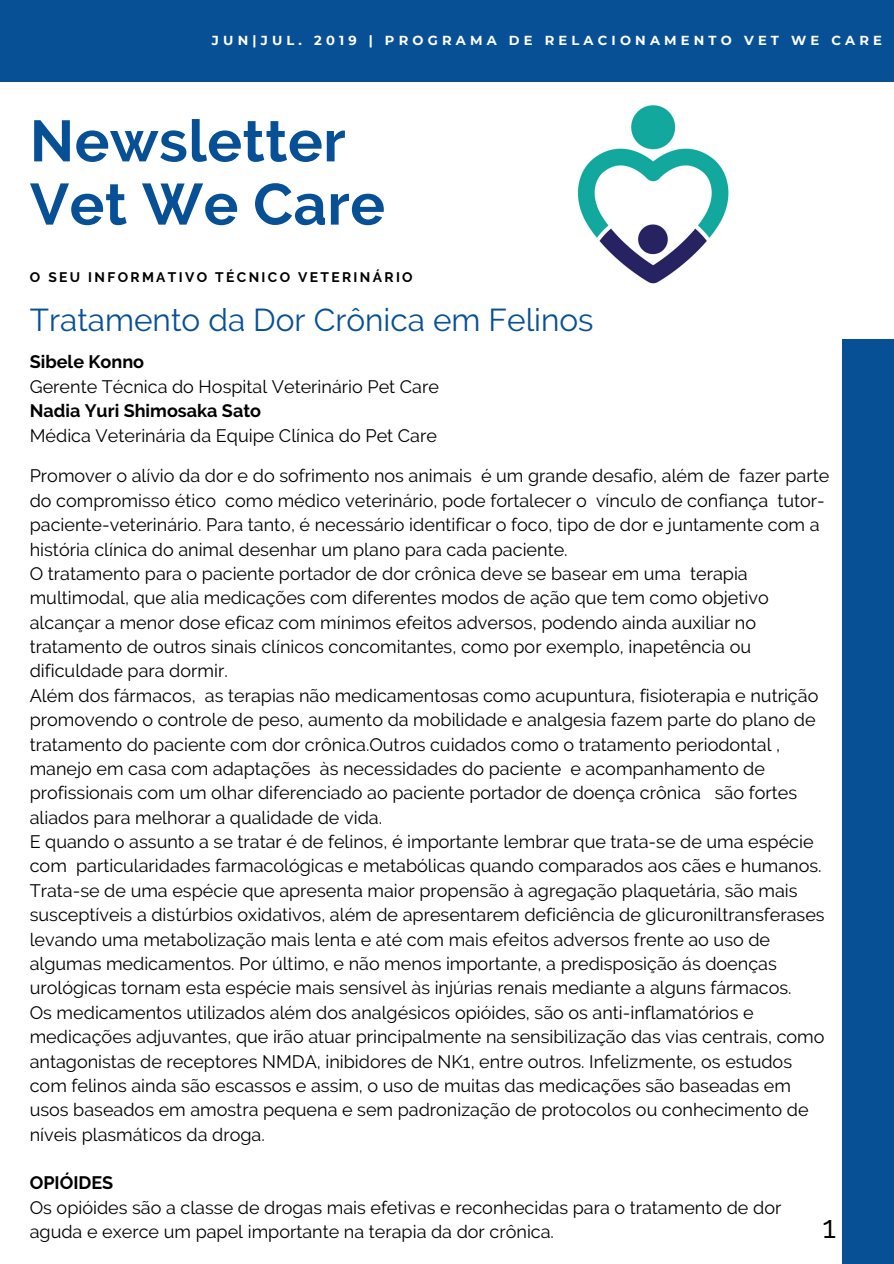
<style>
.page{position:relative;width:894px;height:1264px;background:#fff}
.page>*{position:absolute;margin:0;border:0;box-sizing:border-box;transform-origin:0 0}
.t1{font:700 58.05px/63.2px "Raleway";letter-spacing:.01em;color:#075096}
.t2{font:31.5px "Raleway";color:#075096}
.t3{font:31.5px "Raleway";color:#000}
.t4{font:18px/24.3px "Raleway";color:#000}
.t5{font:700 18px "Raleway";color:#000}
.t6{font:700 13.8px "Raleway";letter-spacing:.17em;color:#000}
.t7{font:700 13.05px "Montserrat";letter-spacing:.32em;color:#fff}
</style>
<div class="page">
<div style="left:841px;top:339px;width:52px;height:924px;background:#075096"></div>
<img style="left:577px;top:105px;width:152px;height:179px">
<div style="left:0;top:0;width:893px;height:81px;background:#075096"></div>
<p class="t7" style="left:212px;top:32px;width:671px">JUN|JUL. 2019 | PROGRAMA DE RELACIONAMENTO VET WE CARE</p>
<h1 class="t1" style="left:30px;top:109px;width:356px">Newsletter<br>Vet We Care</h1>
<p class="t6" style="left:30px;top:269px;width:384px">O SEU INFORMATIVO TÉCNICO VETERINÁRIO</p>
<h2 class="t2" style="left:30px;top:301px;width:565px">Tratamento da Dor Crônica em Felinos</h2>
<p class="t5" style="left:30px;top:351px;width:116px">Sibele Konno</p>
<p class="t4" style="left:30px;top:374px;width:410px">Gerente Técnica do Hospital Veterinário Pet Care</p>
<p class="t5" style="left:30px;top:400px;width:233px">Nadia Yuri Shimosaka Sato</p>
<p class="t4" style="left:30px;top:423px;width:408px">Médica Veterinária da Equipe Clínica do Pet Care</p>
<p class="t4" style="left:30px;top:464px;width:800px">Promover o alívio da dor e do sofrimento nos animais é um grande desafio, além de fazer parte do compromisso ético como médico veterinário, pode fortalecer o vínculo de confiança tutor&shy;paciente-veterinário. Para tanto, é necessário identificar o foco, tipo de dor e juntamente com a história clínica do animal desenhar um plano para cada paciente.<br>O tratamento para o paciente portador de dor crônica deve se basear em uma terapia multimodal, que alia medicações com diferentes modos de ação que tem como objetivo alcançar a menor dose eficaz com mínimos efeitos adversos, podendo ainda auxiliar no tratamento de outros sinais clínicos concomitantes, como por exemplo, inapetência ou dificuldade para dormir.<br>Além dos fármacos, as terapias não medicamentosas como acupuntura, fisioterapia e nutrição promovendo o controle de peso, aumento da mobilidade e analgesia fazem parte do plano de tratamento do paciente com dor crônica.Outros cuidados como o tratamento periodontal , manejo em casa com adaptações às necessidades do paciente e acompanhamento de profissionais com um olhar diferenciado ao paciente portador de doença crônica são fortes aliados para melhorar a qualidade de vida.<br>E quando o assunto a se tratar é de felinos, é importante lembrar que trata-se de uma espécie com particularidades farmacológicas e metabólicas quando comparados aos cães e humanos.<br>Trata-se de uma espécie que apresenta maior propensão à agregação plaquetária, são mais susceptíveis a distúrbios oxidativos, além de apresentarem deficiência de glicuroniltransferases levando uma metabolização mais lenta e até com mais efeitos adversos frente ao uso de algumas medicamentos. Por último, e não menos importante, a predisposição ás doenças urológicas tornam esta espécie mais sensível às injúrias renais mediante a alguns fármacos.<br>Os medicamentos utilizados além dos analgésicos opióides, são os anti-inflamatórios e medicações adjuvantes, que irão atuar principalmente na sensibilização das vias centrais, como antagonistas de receptores NMDA, inibidores de NK1, entre outros. Infelizmente, os estudos com felinos ainda são escassos e assim, o uso de muitas das medicações são baseadas em usos baseados em amostra pequena e sem padronização de protocolos ou conhecimento de níveis plasmáticos da droga.</p>
<p class="t5" style="left:30px;top:1172px;width:85px">OPIÓIDES</p>
<p class="t4" style="left:30px;top:1195px;width:753px">Os opióides são a classe de drogas mais efetivas e reconhecidas para o tratamento de dor aguda e exerce um papel importante na terapia da dor crônica.</p>
<h2 class="t3" style="left:822px;top:1208px;width:15px">1</h2>
</div>
